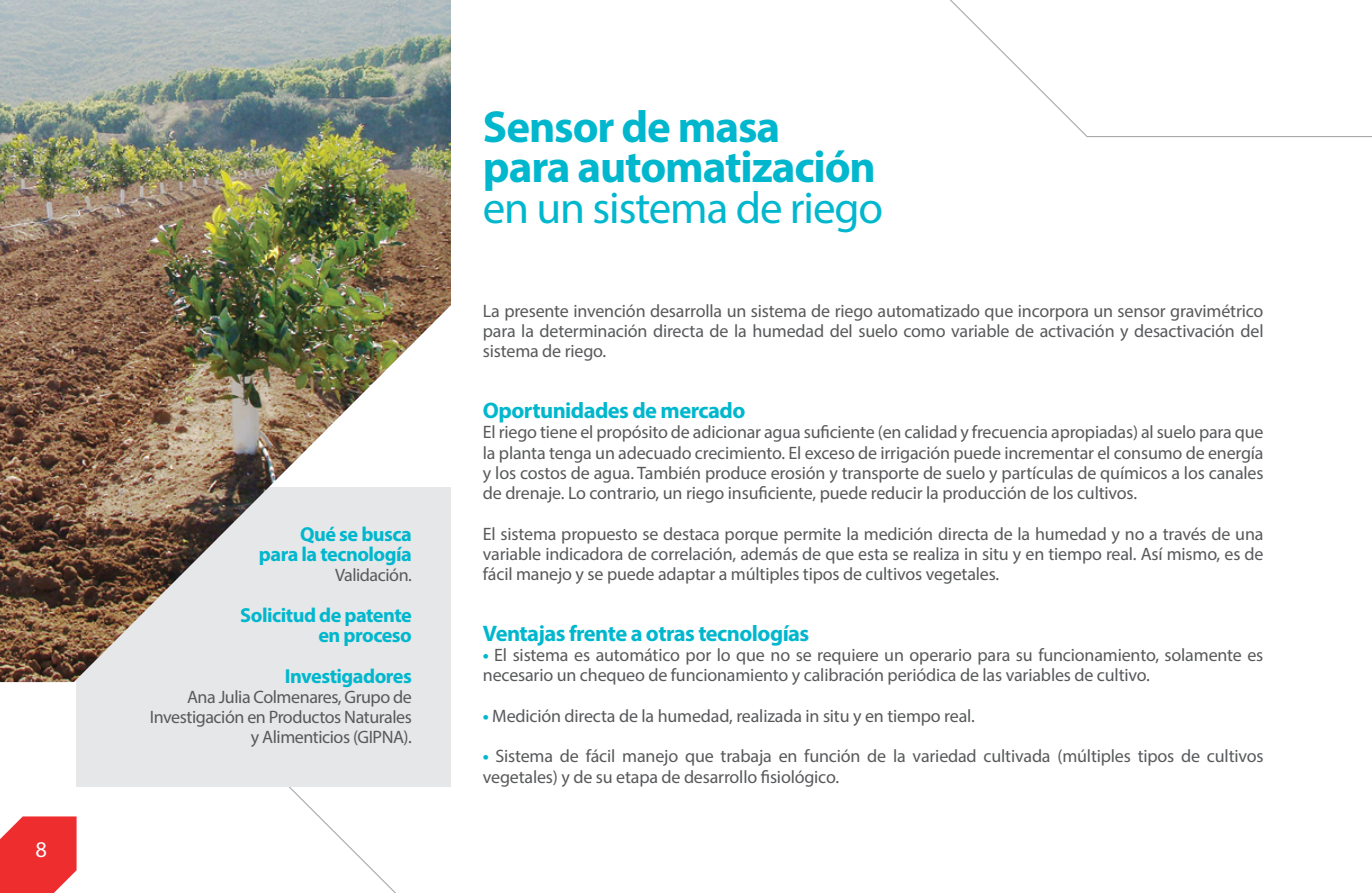
<style>
.page{position:relative;width:1372px;height:893px;background:#fff}
.page>*{position:absolute;margin:0;border:0;box-sizing:border-box;transform-origin:0 0}
.t1{font:700 45px/40.5px "Myriad Pro";letter-spacing:-.025em;color:#00b7ce}
.t2{font:45px "Myriad Pro";letter-spacing:-.025em;color:#00b7ce}
.t3{font:700 22.5px "Myriad Pro";letter-spacing:-.025em;color:#00b7ce}
.t4{font:22.5px "Myriad Pro";color:#fff}
.t5{font:700 20.25px/20.2px "Myriad Pro";letter-spacing:-.025em;color:#00b7ce;text-align:right}
.t6{font:18px/20.2px "Myriad Pro";letter-spacing:-.01em;color:#58595b;text-align:justify}
.s1{font-weight:700;color:#00b7ce}
</style>
<div class="page">
<svg style="left:0;top:682px;width:396px;height:211px"></svg>
<div style="left:77px;top:487px;width:374px;height:300px;background:#e6e7e8"></div>
<img style="left:0;top:0;width:451px;height:682px">
<svg style="left:950px;top:0;width:421px;height:138px"></svg>
<p class="t4" style="left:35px;top:836px;width:13px">8</p>
<p class="t5" style="left:259px;top:523px;width:154px">Qué se busca para la tecnología</p>
<p class="t6" style="left:335px;top:565px;width:78px">Validación.</p>
<p class="t5" style="left:240px;top:604px;width:173px">Solicitud de patente en proceso</p>
<p class="t5" style="left:285px;top:665px;width:128px">Investigadores</p>
<p class="t6" style="left:150px;top:686px;width:263px;text-align:right">Ana Julia Colmenares, Grupo de<br>Investigación en Productos Naturales y Alimenticios (GIPNA).</p>
<h1 class="t1" style="left:483px;top:105px;width:394px">Sensor de masa para automatización</h1>
<h1 class="t2" style="left:483px;top:180px;width:402px">en un sistema de riego</h1>
<p class="t6" style="left:483px;top:300px;width:782px">La presente invención desarrolla un sistema de riego automatizado que incorpora un sensor gravimétrico para la determinación directa de la humedad del suelo como variable de activación y desactivación del sistema de riego.</p>
<p class="t3" style="left:483px;top:396px;width:264px">Oportunidades de mercado</p>
<p class="t6" style="left:483px;top:422px;width:782px">El riego tiene el propósito de adicionar agua suficiente (en calidad y frecuencia apropiadas) al suelo para que la planta tenga un adecuado crecimiento. El exceso de irrigación puede incrementar el consumo de energía y los costos de agua. También produce erosión y transporte de suelo y partículas de químicos a los canales de drenaje. Lo contrario, un riego insuficiente, puede reducir la producción de los cultivos.</p>
<p class="t6" style="left:483px;top:523px;width:782px">El sistema propuesto se destaca porque permite la medición directa de la humedad y no a través de una variable indicadora de correlación, además de que esta se realiza in situ y en tiempo real. Así mismo, es de fácil manejo y se puede adaptar a múltiples tipos de cultivos vegetales.</p>
<p class="t3" style="left:483px;top:619px;width:328px">Ventajas frente a otras tecnologías</p>
<p class="t6" style="left:483px;top:645px;width:782px"><span class="s1">•</span> El sistema es automático por lo que no se requiere un operario para su funcionamiento, solamente es necesario un chequeo de funcionamiento y calibración periódica de las variables de cultivo.</p>
<p class="t6" style="left:483px;top:705px;width:493px"><span class="s1">•</span> Medición directa de la humedad, realizada in situ y en tiempo real.</p>
<p class="t6" style="left:483px;top:746px;width:782px"><span class="s1">•</span> Sistema de fácil manejo que trabaja en función de la variedad cultivada (múltiples tipos de cultivos vegetales) y de su etapa de desarrollo fisiológico.</p>
</div>
